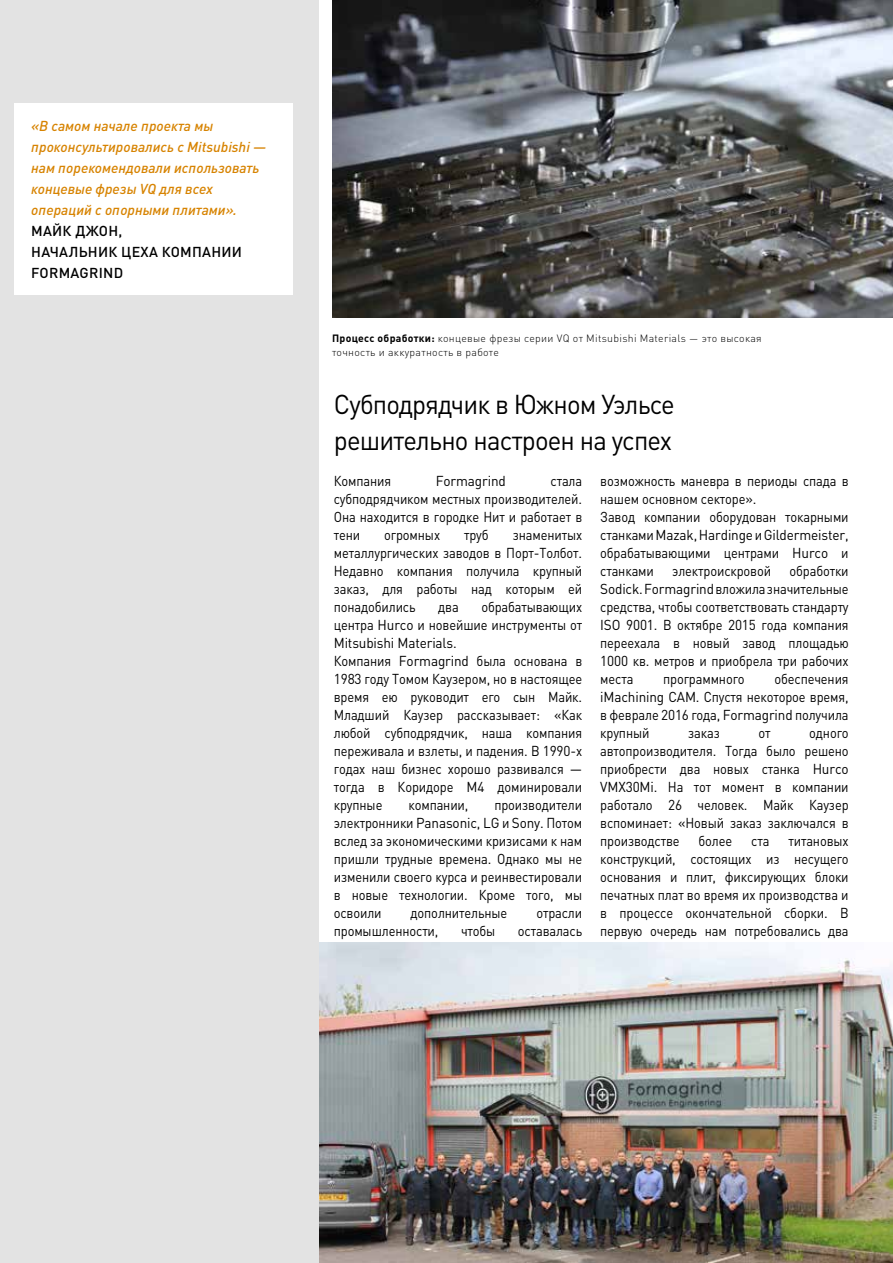
<style>
.page{position:relative;width:893px;height:1263px;background:#fff}
.page>*{position:absolute;margin:0;border:0;box-sizing:border-box;transform-origin:0 0}
.t1{font:27px/36px "DIN Pro";letter-spacing:-.03em;color:#000;scale:.95 1}
.t2{font:14.25px/18px "DIN Pro";letter-spacing:-.01em;color:#000;text-align:justify;scale:.9 1}
.t3{font:italic 500 14.25px/21px "DIN Pro";color:#d78300}
.t4{font:500 14.25px/21px "DIN Pro";letter-spacing:.02em;color:#000}
.t5{font:14.25px "DIN Pro";letter-spacing:-.01em;color:#000;scale:.95 1}
.t6{font:300 10.5px/13.5px "DIN Pro";letter-spacing:.03em;color:#000}
.s1{font-weight:700}
</style>
<div class="page">
<div style="left:0;top:0;width:318px;height:1263px;background:#e3e3e3"></div>
<img style="left:332px;top:0;width:561px;height:317px">
<img style="left:320px;top:943px;width:573px;height:320px">
<div style="left:14px;top:103px;width:278px;height:192px;background:#fff"></div>
<p class="t3" style="left:31px;top:114px;width:237px">«В самом начале проекта мы проконсультировались с Mitsubishi — нам порекомендовали использовать концевые фрезы VQ для всех операций с опорными плитами».</p>
<p class="t4" style="left:31px;top:219px;width:212px">МАЙК ДЖОН,<br>НАЧАЛЬНИК ЦЕХА КОМПАНИИ<br>FORMAGRIND</p>
<p class="t6" style="left:332px;top:331px;width:431px"><span class="s1">Процесс обработки:</span> концевые фрезы серии VQ от Mitsubishi Materials — это высокая точность и аккуратность в работе</p>
<h1 class="t1" style="left:334px;top:384px;width:361px">Субподрядчик в Южном Уэльсе решительно настроен на успех</h1>
<p class="t2" style="left:334px;top:470px;width:65px">Компания</p>
<p class="t5" style="left:436px;top:470px;width:75px">Formagrind</p>
<p class="t2" style="left:334px;top:470px;width:278px;text-indent:217px">стала субподрядчиком местных производителей.<br>Она находится в городке Нит и работает в тени</p>
<p class="t2" style="left:384px;top:524px;width:64px">огромных</p>
<p class="t2" style="left:464px;top:524px;width:29px">труб</p>
<p class="t2" style="left:334px;top:524px;width:278px;text-indent:179px">знаменитых металлургических заводов в Порт-Толбот.<br>Недавно компания получила крупный заказ, для работы над которым ей понадобились</p>
<p class="t2" style="left:334px;top:596px;width:278px;text-align:left;text-indent:148px">обрабатывающих центра Hurco и новейшие инструменты от<br>Mitsubishi Materials.<br>Компания Formagrind была основана в<br>1983 году Томом Каузером, но в настоящее время ею руководит его сын Майк.<br>Младший Каузер рассказывает: «Как любой субподрядчик, наша компания переживала и взлеты, и падения. В 1990-х годах наш бизнес хорошо развивался — тогда в Коридоре M4 доминировали крупные</p>
<p class="t2" style="left:438px;top:596px;width:24px">два</p>
<p class="t2" style="left:334px;top:794px;width:278px;text-indent:161px">производители электронники Panasonic, LG и Sony. Потом вслед за экономическими кризисами к нам пришли трудные времена. Однако мы не изменили своего курса и реинвестировали в новые технологии. Кроме того, мы освоили</p>
<p class="t2" style="left:408px;top:794px;width:68px">компании,</p>
<p class="t2" style="left:411px;top:902px;width:109px">дополнительные</p>
<p class="t2" style="left:536px;top:902px;width:52px">отрасли</p>
<p class="t2" style="left:334px;top:920px;width:118px">промышленности,</p>
<p class="t2" style="left:461px;top:920px;width:40px">чтобы</p>
<p class="t2" style="left:518px;top:920px;width:73px">оставалась</p>
<p class="t2" style="left:600px;top:470px;width:278px;text-align:left">возможность маневра в периоды спада в нашем основном секторе».<br>Завод компании оборудован токарными станками Mazak, Hardinge и Gildermeister, обрабатывающими центрами Hurco и станками</p>
<p class="t2" style="left:600px;top:560px;width:278px;text-indent:189px">обработки Sodick. Formagrind вложилазначительные средства, чтобы соответствовать стандарту ISO 9001. В октябре 2015 года компания переехала в новый завод площадью 1000 кв. метров и приобрела три рабочих места</p>
<p class="t2" style="left:672px;top:560px;width:111px">электроискровой</p>
<p class="t2" style="left:600px;top:668px;width:278px;text-indent:174px">обеспечения iMachining CAM. Спустя некоторое время, в феврале 2016 года, Formagrind получила крупный</p>
<p class="t2" style="left:663px;top:668px;width:92px">программного</p>
<p class="t2" style="left:600px;top:722px;width:278px;text-indent:209px">одного автопроизводителя. Тогда было решено приобрести два новых станка Hurco VMX30Mi. На тот момент в компании работало 26 человек. Майк Каузер вспоминает: «Новый заказ заключался в производстве</p>
<p class="t2" style="left:688px;top:722px;width:37px">заказ</p>
<p class="t2" style="left:758px;top:722px;width:15px">от</p>
<p class="t2" style="left:699px;top:830px;width:39px">более</p>
<p class="t2" style="left:751px;top:830px;width:22px">ста</p>
<p class="t2" style="left:600px;top:830px;width:278px;text-indent:188px">титановых конструкций, состоящих из несущего основания и плит, фиксирующих блоки печатных плат во время их производства и в процессе окончательной сборки. В первую очередь нам потребовались два</p>
</div>
